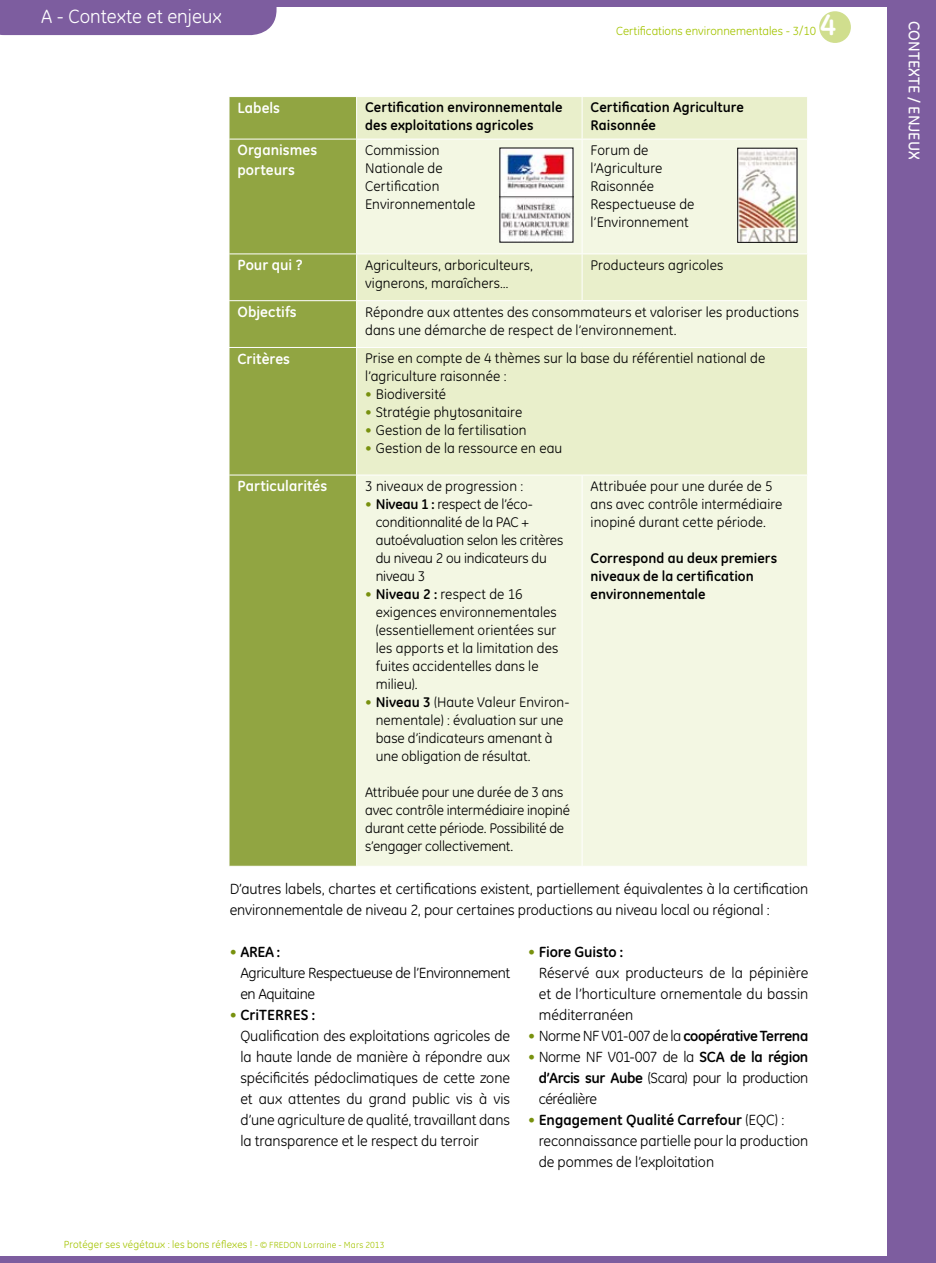
<style>
.page{position:relative;width:936px;height:1263px;background:#fff}
.page>*{position:absolute;margin:0;border:0;box-sizing:border-box;transform-origin:0 0}
.t1{font:700 30px "GE Inspira";color:#fff}
.t2{font:19.5px "GE Inspira";color:#fff}
.t3{font:500 15.75px "GE Inspira";color:#fff}
.t4{font:15px/21px "GE Inspira";letter-spacing:-.005em;color:#000}
.t5{font:15px/21px "GE Inspira";letter-spacing:-.025em;color:#000}
.t6{font:700 15px/19.5px "GE Inspira";color:#fff}
.t7{font:14.25px/18px "GE Inspira";letter-spacing:.005em;color:#000}
.t8{font:700 14.25px/18px "GE Inspira";letter-spacing:.005em;color:#000}
.t9{font:14.25px/18px "GE Inspira";letter-spacing:-.015em;color:#000}
.t10{font:12px "GE Inspira";color:#a4c400}
.t11{font:10.5px "GE Inspira";letter-spacing:.02em;color:#a4c400}
.s1{color:#78910e}
.s2{font-weight:700}
.s3{font-size:9px}
</style>
<div class="page">
<div style="left:887px;top:0;width:48px;height:1263px;background:#7d5d9f"></div>
<div style="left:0;top:0;width:893px;height:6px;background:#7d5d9f"></div>
<div style="left:0;top:6px;width:276px;height:29px;background:#7d5d9f"></div>
<div style="left:0;top:1256px;width:935px;height:7px;background:#7d5d9f"></div>
<div style="left:819px;top:11px;width:31px;height:32px;background:#d0de8e;border-radius:50%"></div>
<div style="left:229px;top:97px;width:127px;height:769px;background:#91a542"></div>
<div style="left:357px;top:97px;width:450px;height:42px;background:#e9efcb"></div>
<svg style="left:357px;top:140px;width:450px;height:726px;background:#f0f4dc"></svg>
<hr style="left:581px;top:139px;width:1px;height:115px;background:#fff">
<hr style="left:581px;top:254px;width:1px;height:46px;background:#fff">
<hr style="left:228px;top:475px;width:129px;height:1px;background:#fff">
<hr style="left:228px;top:139px;width:129px;height:1px;background:#fff">
<hr style="left:581px;top:97px;width:1px;height:42px;background:#fff">
<hr style="left:228px;top:254px;width:129px;height:1px;background:#fff">
<hr style="left:228px;top:300px;width:129px;height:1px;background:#fff">
<hr style="left:228px;top:347px;width:129px;height:1px;background:#fff">
<hr style="left:357px;top:254px;width:225px;height:1px;background:#fff">
<hr style="left:582px;top:254px;width:225px;height:1px;background:#fff">
<hr style="left:357px;top:300px;width:225px;height:1px;background:#fff">
<hr style="left:582px;top:300px;width:225px;height:1px;background:#fff">
<hr style="left:581px;top:475px;width:1px;height:391px;background:#fff">
<hr style="left:357px;top:347px;width:225px;height:1px;background:#fff">
<hr style="left:582px;top:347px;width:225px;height:1px;background:#fff">
<hr style="left:357px;top:475px;width:225px;height:1px;background:#fff">
<hr style="left:582px;top:475px;width:225px;height:1px;background:#fff">
<img style="left:501px;top:150px;width:70px;height:90px">
<img style="left:739px;top:150px;width:56px;height:91px">
<div style="left:737px;top:148px;width:60px;height:95px;border:1px solid #000"></div>
<h2 class="t2" style="left:41px;top:6px;width:182px">A - Contexte et enjeux</h2>
<p class="t10" style="left:616px;top:24px;width:201px">Certifications environnementales - 3/10</p>
<h1 class="t1" style="left:820px;top:5px;width:17px">4</h1>
<p class="t6" style="left:237px;top:98px;width:44px">Labels</p>
<p class="t8" style="left:365px;top:98px;width:199px">Certification environnementale des exploitations agricoles</p>
<p class="t8" style="left:590px;top:98px;width:155px">Certification Agriculture<br>Raisonnée</p>
<p class="t6" style="left:237px;top:140px;width:81px">Organismes porteurs</p>
<p class="t7" style="left:365px;top:141px;width:112px">Commission<br>Nationale de<br>Certification<br>Environnementale</p>
<p class="t7" style="left:590px;top:141px;width:105px">Forum de l’Agriculture<br>Raisonnée<br>Respectueuse de l’Environnement</p>
<p class="t6" style="left:237px;top:255px;width:66px">Pour qui ?</p>
<p class="t7" style="left:365px;top:256px;width:169px">Agriculteurs, arboriculteurs, vignerons, maraîchers…</p>
<p class="t7" style="left:590px;top:256px;width:134px">Producteurs agricoles</p>
<p class="t6" style="left:237px;top:302px;width:61px">Objectifs</p>
<p class="t7" style="left:365px;top:303px;width:435px">Répondre aux attentes des consommateurs et valoriser les productions dans une démarche de respect de l’environnement.</p>
<p class="t6" style="left:237px;top:348px;width:54px">Critères</p>
<p class="t7" style="left:365px;top:349px;width:402px">Prise en compte de 4 thèmes sur la base du référentiel national de l’agriculture raisonnée :</p>
<p class="t7" style="left:365px;top:385px;width:82px"><span class="s1">•</span> Biodiversité</p>
<p class="t7" style="left:365px;top:403px;width:159px"><span class="s1">•</span> Stratégie phytosanitaire</p>
<p class="t7" style="left:365px;top:421px;width:163px"><span class="s1">•</span> Gestion de la fertilisation</p>
<p class="t7" style="left:365px;top:439px;width:199px"><span class="s1">•</span> Gestion de la ressource en eau</p>
<p class="t6" style="left:237px;top:476px;width:91px">Particularités</p>
<p class="t7" style="left:365px;top:477px;width:160px">3 niveaux de progression :</p>
<p class="t7" style="left:376px;top:495px;width:189px;text-indent:-11px"><span class="s1">•</span> <span class="s2">Niveau 1 :</span> respect de l’éco&shy;conditionnalité de la PAC + autoévaluation selon les critères du niveau 2 ou indicateurs du niveau 3</p>
<p class="t7" style="left:376px;top:585px;width:184px;text-indent:-11px"><span class="s1">•</span> <span class="s2">Niveau 2 :</span> respect de 16 exigences environnementales (essentiellement orientées sur les apports et la limitation des fuites accidentelles dans le milieu).</p>
<p class="t7" style="left:376px;top:693px;width:195px;text-indent:-11px"><span class="s1">•</span> <span class="s2">Niveau 3</span> (Haute Valeur Environ&shy;nementale) : évaluation sur une base d’indicateurs amenant à une obligation de résultat.</p>
<p class="t9" style="left:365px;top:783px;width:206px">Attribuée pour une durée de 3 ans avec contrôle intermédiaire inopiné durant cette période. Possibilité de s’engager collectivement.</p>
<p class="t7" style="left:590px;top:477px;width:193px">Attribuée pour une durée de 5 ans avec contrôle intermédiaire inopiné durant cette période.</p>
<p class="t8" style="left:590px;top:549px;width:188px">Correspond au deux premiers niveaux de la certification environnementale</p>
<p class="t4" style="left:230px;top:878px;width:580px">D’autres labels, chartes et certifications existent, partiellement équivalentes à la certification environnementale de niveau 2, pour certaines productions au niveau local ou régional :</p>
<p class="t5" style="left:240px;top:941px;width:271px;text-indent:-11px"><span class="s1">•</span> <span class="s2">AREA :<br></span>Agriculture Respectueuse de l’Environnement en Aquitaine</p>
<p class="t4" style="left:240px;top:1004px;width:271px;text-indent:-11px"><span class="s1">•</span> <span class="s2">CriTERRES :<br></span>Qualification des exploitations agricoles de la haute lande de manière à répondre aux spécificités pédoclimatiques de cette zone et aux attentes du grand public vis à vis d’une agriculture de qualité, travaillant dans la transparence et le respect du terroir</p>
<p class="t4" style="left:538px;top:941px;width:271px;text-indent:-11px"><span class="s1">•</span> <span class="s2">Fiore Guisto :<br></span>Réservé aux producteurs de la pépinière et de l’horticulture ornementale du bassin méditerranéen</p>
<p class="t5" style="left:528px;top:1025px;width:282px"><span class="s1">•</span> Norme NF V01-007 de la <span class="s2">coopérative Terrena</span></p>
<p class="t4" style="left:538px;top:1046px;width:271px;text-align:justify;text-indent:-11px"><span class="s1">•</span> Norme NF V01-007 de la <span class="s2">SCA de la région d’Arcis sur Aube</span> (Scara) pour la production céréalière</p>
<p class="t4" style="left:538px;top:1109px;width:271px;text-indent:-11px"><span class="s1">•</span> <span class="s2">Engagement Qualité Carrefour</span> (EQC) : reconnaissance partielle pour la production de pommes de l’exploitation</p>
<p class="t11" style="left:64px;top:1238px;width:322px">Protéger ses végétaux : les bons réflexes ! <span class="s3">- © FREDON Lorraine - Mars 2013</span></p>
<p class="t3" style="left:923px;top:21px;width:140px;rotate:90deg">CONTEXTE / ENJEUX</p>
</div>
